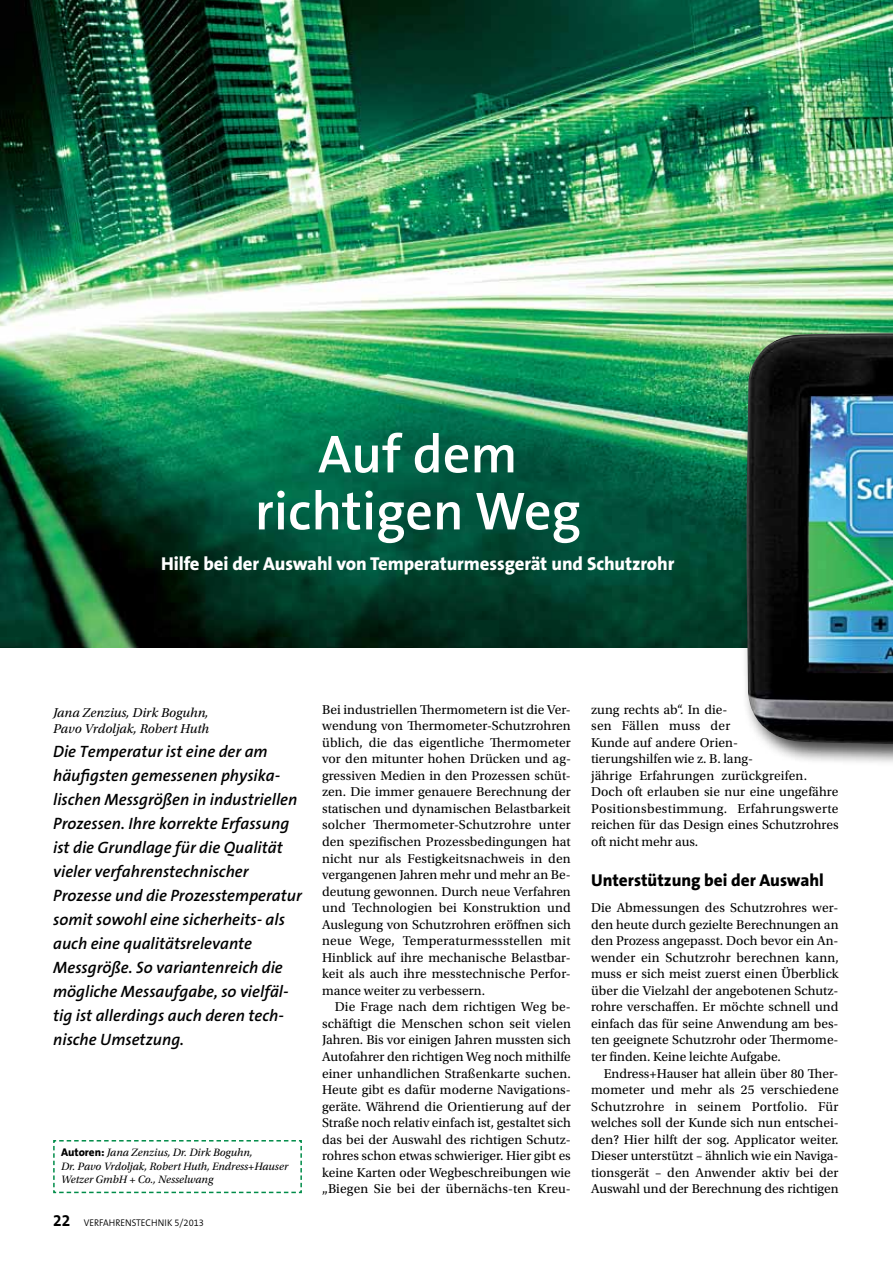
<style>
.page{position:relative;width:893px;height:1263px;background:#fff}
.page>*{position:absolute;margin:0;border:0;box-sizing:border-box;transform-origin:0 0}
.t1{font:600 54px/57px "The Sans B6";color:#fff;text-align:center}
.t2{font:800 18.75px "The Sans B8";letter-spacing:-.005em;color:#fff}
.t3{font:800 17.25px "The Sans B8";color:#000}
.t4{font:italic 600 16.5px/24px "The Sans B6";color:#000}
.t5{font:700 16.5px "The Sans B7";color:#000;scale:.95 1}
.t6{font:13.5px/16.5px "Utopia Std";letter-spacing:.005em;color:#000;text-align:justify}
.t7{font:italic 13.5px/16.5px "Utopia Std";color:#000}
.t8{font:italic 11.25px/13.5px "Utopia Std";color:#000}
.t9{font:300 9.75px "The Sans B4";color:#000;scale:.95 1}
.s1{font-family:"The Sans B8";font-weight:800;font-style:normal}
</style>
<div class="page">
<img style="left:0;top:0;width:893px;height:647px">
<svg style="left:53px;top:1140px;width:249px;height:54px"></svg>
<div style="left:741px;top:327px;width:152px;height:441px;background:#000;opacity:.75"></div>
<img style="left:747px;top:333px;width:146px;height:411px">
<h1 class="t1" style="left:255px;top:427px;width:328px">Auf dem richtigen Weg</h1>
<h2 class="t2" style="left:161px;top:554px;width:515px">Hilfe bei der Auswahl von Temperaturmessgerät und Schutzrohr</h2>
<p class="t7" style="left:53px;top:704px;width:157px">Jana Zenzius, Dirk Boguhn,<br>Pavo Vrdoljak, Robert Huth</p>
<p class="t4" style="left:53px;top:740px;width:250px">Die Temperatur ist eine der am häufigsten gemessenen physika&shy;lischen Messgrößen in industriellen Prozessen. Ihre korrekte Erfassung ist die Grundlage für die Qualität vieler verfahrenstechnischer Prozesse und die Prozesstemperatur somit sowohl eine sicherheits- als auch eine qualitätsrelevante Messgröße. So variantenreich die mögliche Messaufgabe, so vielfäl&shy;tig ist allerdings auch deren tech&shy;nische Umsetzung.</p>
<p class="t8" style="left:61px;top:1146px;width:229px"><span class="s1">Autoren:</span> Jana Zenzius, Dr. Dirk Boguhn,<br>Dr. Pavo Vrdoljak, Robert Huth, Endress+Hauser<br>Wetzer GmbH + Co., Nesselwang</p>
<p class="t5" style="left:53px;top:1212px;width:20px">22</p>
<p class="t9" style="left:84px;top:1218px;width:128px">VERFAHRENSTECHNIK 5/2013</p>
<p class="t6" style="left:322px;top:701px;width:250px">Bei industriellen Thermometern ist die Ver&shy;wendung von Thermometer-Schutzrohren üblich, die das eigentliche Thermometer vor den mitunter hohen Drücken und ag&shy;gressiven Medien in den Prozessen schüt&shy;zen. Die immer genauere Berechnung der statischen und dynamischen Belastbarkeit solcher Thermometer-Schutzrohre unter den spezifischen Prozessbedingungen hat nicht nur als Festigkeitsnachweis in den vergangenen Jahren mehr und mehr an Be&shy;deutung gewonnen. Durch neue Verfahren und Technologien bei Konstruktion und Auslegung von Schutzrohren eröffnen sich neue Wege, Temperaturmessstellen mit Hinblick auf ihre mechanische Belastbar&shy;keit als auch ihre messtechnische Perfor&shy;mance weiter zu verbessern.</p>
<p class="t6" style="left:322px;top:999px;width:250px;text-indent:13px">Die Frage nach dem richtigen Weg be&shy;schäftigt die Menschen schon seit vielen Jahren. Bis vor einigen Jahren mussten sich Autofahrer den richtigen Weg noch mithilfe einer unhandlichen Straßenkarte suchen.<br>Heute gibt es dafür moderne Navigations&shy;geräte. Während die Orientierung auf der Straße noch relativ einfach ist, gestaltet sich das bei der Auswahl des richtigen Schutz&shy;rohres schon etwas schwieriger. Hier gibt es keine Karten oder Wegbeschreibungen wie „Biegen Sie bei der übernächs-ten Kreu-</p>
<p class="t6" style="left:591px;top:701px;width:249px;text-align:left">zung rechts ab“. In die-<br>sen Fällen muss der<br>Kunde auf andere Orien-<br>tierungshilfen wie z. B. lang-<br>jährige Erfahrungen zurückgreifen.<br>Doch oft erlauben sie nur eine ungefähre<br>Positionsbestimmung. Erfahrungswerte reichen für das Design eines Schutzrohres oft nicht mehr aus.</p>
<p class="t3" style="left:591px;top:871px;width:234px">Unterstützung bei der Auswahl</p>
<p class="t6" style="left:591px;top:900px;width:249px;text-align:left">Die Abmessungen des Schutzrohres wer&shy;den heute durch gezielte Berechnungen an den Prozess angepasst. Doch bevor ein An&shy;wender ein Schutzrohr berechnen kann, muss er sich meist zuerst einen Überblick über die Vielzahl der angebotenen Schutz&shy;rohre verschaffen. Er möchte schnell und einfach das für seine Anwendung am bes&shy;ten geeignete Schutzrohr oder Thermome&shy;ter finden. Keine leichte Aufgabe.</p>
<p class="t6" style="left:591px;top:1065px;width:249px;text-indent:13px">Endress+Hauser hat allein über 80 Ther&shy;mometer und mehr als 25 verschiedene Schutzrohre in seinem Portfolio. Für welches soll der Kunde sich nun entschei&shy;den? Hier hilft der sog. Applicator weiter.<br>Dieser unterstützt – ähnlich wie ein Naviga&shy;tionsgerät – den Anwender aktiv bei der Auswahl und der Berechnung des richtigen</p>
</div>
